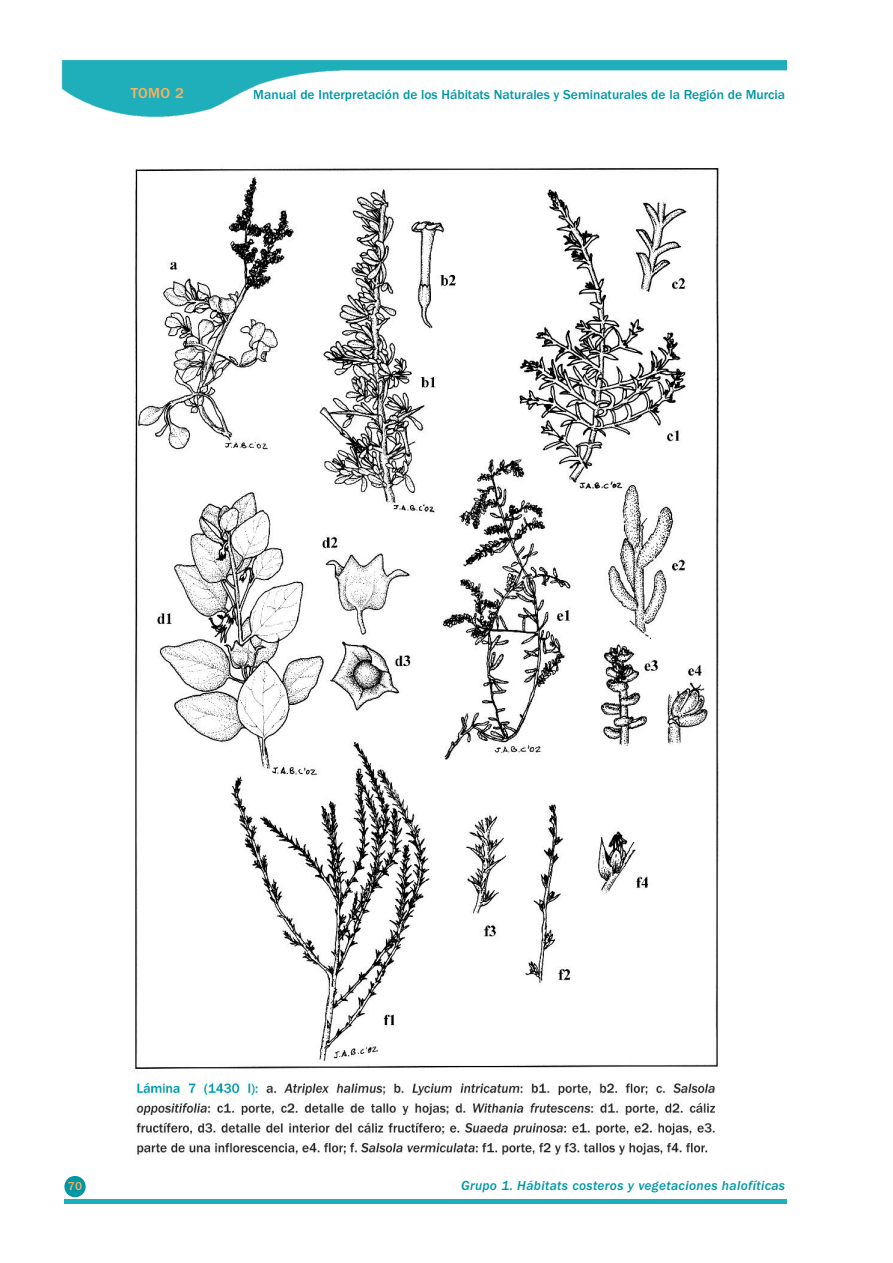
<style>
.page{position:relative;width:893px;height:1263px;background:#fff}
.page>*{position:absolute;margin:0;border:0;box-sizing:border-box;transform-origin:0 0}
.t1{font:500 15px "Franklin Gothic";color:#fab05f}
.t2{font:500 13.5px "Franklin Gothic";color:#0097a4}
.t3{font:italic 500 13.5px "Franklin Gothic";letter-spacing:.025em;color:#0097a4}
.t4{font:500 12px "Franklin Gothic";color:#fab05f}
</style>
<div class="page">
<img style="left:61px;top:60px;width:726px;height:57px">
<hr style="left:64px;top:1199px;width:723px;height:4px;background:#1faebb">
<div style="left:64px;top:1176px;width:22px;height:21px;background:#0097a4;border-radius:50%"></div>
<img style="left:135px;top:168px;width:584px;height:914px">
<img style="left:136px;top:1082px;width:579px;height:73px">
<p class="t1" style="left:131px;top:84px;width:55px">TOMO 2</p>
<p class="t2" style="left:253px;top:86px;width:533px">Manual de Interpretación de los Hábitats Naturales y Seminaturales de la Región de Murcia</p>
<p class="t4" style="left:68px;top:1179px;width:16px">70</p>
<p class="t3" style="left:461px;top:1178px;width:326px">Grupo 1. Hábitats costeros y vegetaciones halofíticas</p>
</div>
